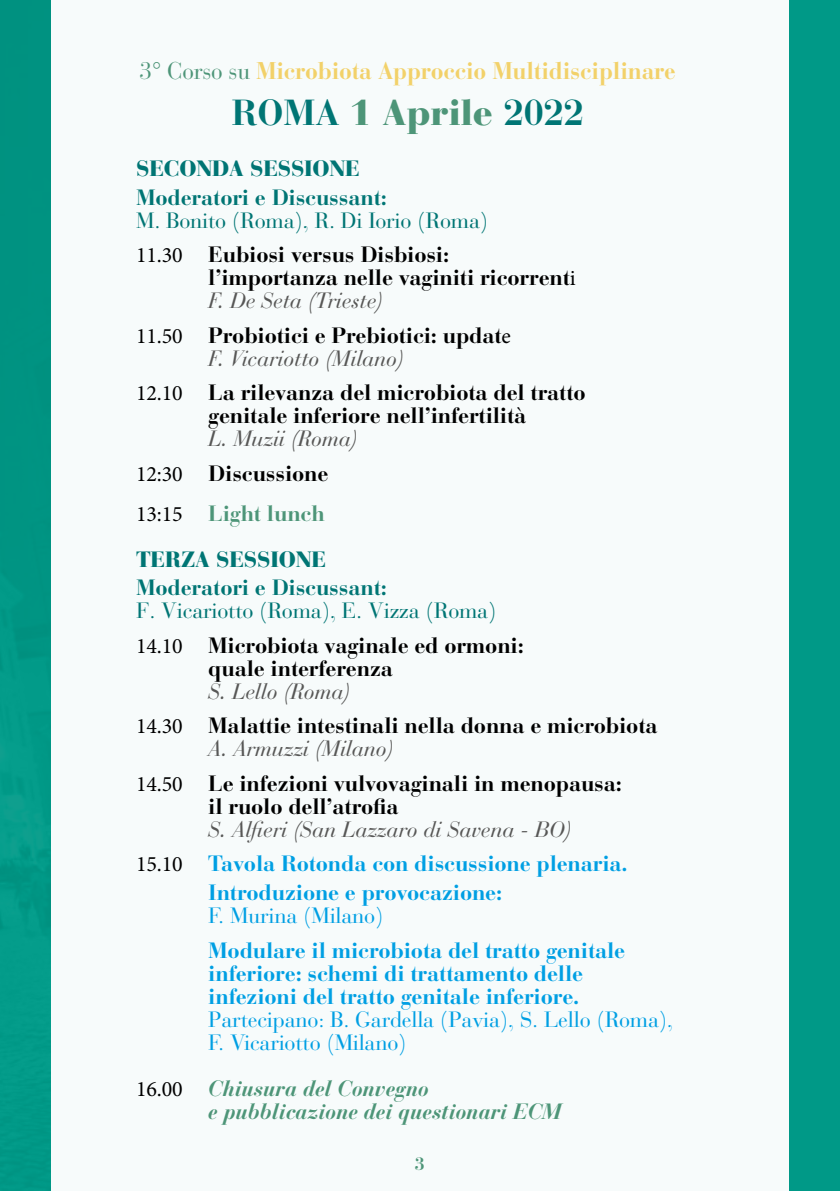
<style>
.page{position:relative;width:840px;height:1191px;background:#fff}
.page>*{position:absolute;margin:0;border:0;box-sizing:border-box;transform-origin:0 0}
.t1{font:700 36px "Bauer Bodoni";color:#007574}
.t2{font:700 24px "Bauer Bodoni";letter-spacing:-.01em;color:#f2d169;scale:.96 1}
.t3{font:700 22px/23px "Bauer Bodoni";letter-spacing:-.01em;color:#000}
.t4{font:700 22px/23px "Bauer Bodoni";letter-spacing:-.01em;color:#009fe3}
.t5{font:22px/34.4px "Bauer Bodoni";letter-spacing:-.01em;color:#007574}
.t6{font:22px/23px "Bauer Bodoni";letter-spacing:-.01em;color:#009fe3}
.t7{font:italic 700 22px/23px "Bauer Bodoni";letter-spacing:-.01em;color:#4d9578}
.t8{font:700 22px "Bauer Bodoni";letter-spacing:-.01em;color:#007574}
.t9{font:900 22px/45.8px "Bauer Bodoni";letter-spacing:-.01em;color:#007574}
.t10{font:italic 22px/34.4px "Bauer Bodoni";letter-spacing:-.01em;color:#575756}
.t11{font:700 18px "Bauer Bodoni";color:#4d9578}
.s1{font-weight:400;color:#4d9578}
.s2{font-weight:900;color:#4d9578}
.s3{font-family:"Minion Pro";color:#000}
.s4{font-weight:700;color:#000}
.s5{font-family:"Minion Pro";font-weight:400}
.s6{font-weight:400;font-style:italic;color:#575756}
.s7{font-family:"Minion Pro";font-style:normal;color:#000}
.s8{font-weight:700;font-style:normal;color:#000}
.s9{font-family:"Minion Pro";font-weight:400;color:#000}
.s10{font-weight:700;color:#4d9578}
.s11{font-family:"Minion Pro";font-weight:400;font-style:normal;color:#000}
</style>
<div class="page">
<div style="left:0;top:0;width:839px;height:1191px;background:#009987"></div>
<div style="left:51px;top:0;width:737px;height:1191px;background:#f7fbfb"></div>
<p class="t2" style="left:139px;top:56px;width:560px"><span class="s1">3° Corso su</span> Microbiota Approccio Multidisciplinare</p>
<h1 class="t1" style="left:231px;top:90px;width:354px">ROMA <span class="s2">1 Aprile</span> 2022</h1>
<p class="t9" style="left:136px;top:145px;width:225px">SECONDA SESSIONE</p>
<p class="t8" style="left:136px;top:184px;width:252px">Moderatori e Discussant:</p>
<p class="t5" style="left:136px;top:203px;width:353px">M. Bonito (Roma), R. Di Iorio (Roma)<br><span class="s3">11.30</span> <span class="s4">Eubiosi versus Disbiosi:</span></p>
<p class="t3" style="left:208px;top:266px;width:369px">l’importanza nelle vaginiti ricorrent<span class="s5">i<br></span><span class="s6">F. De Seta (Trieste)</span></p>
<p class="t3" style="left:208px;top:324px;width:304px;text-indent:-72px"><span class="s5">11.50</span> Probiotici e Prebiotici: updat<span class="s5">e<br></span><span class="s6">F. Vicariotto (Milano)</span></p>
<p class="t3" style="left:136px;top:381px;width:451px;text-align:center"><span class="s5">12.10</span> La rilevanza del microbiota del tratto genitale inferiore nell’infertilità</p>
<p class="t10" style="left:136px;top:422px;width:223px;text-indent:72px">L. Muzii (Roma)<br><span class="s7">12:30</span> <span class="s8">Discussione</span></p>
<p class="t9" style="left:136px;top:490px;width:191px"><span class="s9">13:15</span> <span class="s10">Light lunch<br></span>TERZA SESSIONE</p>
<p class="t8" style="left:136px;top:574px;width:252px">Moderatori e Discussant:</p>
<p class="t5" style="left:136px;top:594px;width:389px">F. Vicariotto (Roma), E. Vizza (Roma)<br><span class="s3">14.10</span> <span class="s4">Microbiota vaginale ed ormoni:</span></p>
<p class="t3" style="left:208px;top:657px;width:186px">quale interferenza</p>
<p class="t3" style="left:136px;top:674px;width:522px;line-height:34.4px;text-indent:72px"><span class="s6">S. Lello (Roma)<br></span><span class="s5">14.30</span> Malattie intestinali nella donna e microbiota</p>
<p class="t3" style="left:136px;top:731px;width:487px;line-height:34.4px;text-indent:72px"><span class="s6">A. Armuzzi (Milano)<br></span><span class="s5">14.50</span> Le infezioni vulvovaginali in menopausa:</p>
<p class="t3" style="left:208px;top:795px;width:192px">il ruolo dell’atrofia</p>
<p class="t4" style="left:136px;top:812px;width:492px;line-height:34.4px;text-indent:72px"><span class="s6">S. Alfieri (San Lazzaro di Savena - BO)<br></span><span class="s9">15.10</span> Tavola Rotonda con discussione plenaria.</p>
<p class="t4" style="left:208px;top:881px;width:295px">Introduzione e provocazione:</p>
<p class="t6" style="left:208px;top:904px;width:177px">F. Murina (Milano)</p>
<p class="t4" style="left:208px;top:938px;width:418px">Modulare il microbiota del tratto genitale inferiore: schemi di trattamento delle infezioni del tratto genitale inferiore.</p>
<p class="t6" style="left:208px;top:1008px;width:466px">Partecipano: B. Gardella (Pavia), S. Lello (Roma),<br>F. Vicariotto (Milano)</p>
<p class="t7" style="left:208px;top:1077px;width:355px;text-indent:-72px"><span class="s11">16.00</span> Chiusura del Convegno<br>e pubblicazione dei questionari ECM</p>
<p class="t11" style="left:415px;top:1152px;width:12px">3</p>
</div>
